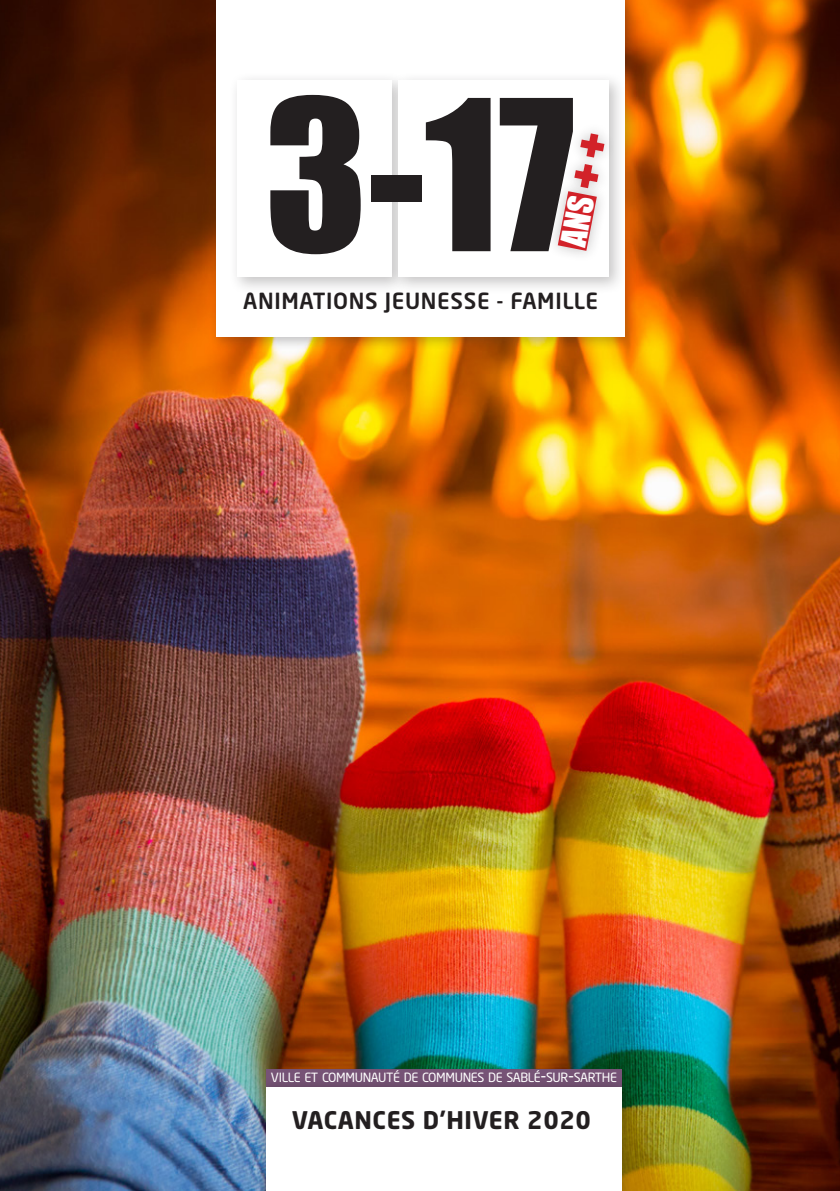
<style>
.page{position:relative;width:840px;height:1191px;background:#fff}
.page>*{position:absolute;margin:0;border:0;box-sizing:border-box;transform-origin:0 0}
.t1{font:193.8px "Impact";color:#231f20}
.t2{font:32.2px "Impact";color:#fff}
.t3{font:700 24px "Neo Sans Std";letter-spacing:.025em;color:#231f20}
.t4{font:500 22px "Neo Sans Std";letter-spacing:.03em;color:#231f20}
.t5{font:12.6px "Neo Sans Std";letter-spacing:-.03em;color:#fff}
.s1{font-size:44px;color:#d22229}
.s2{font-size:18px}
</style>
<div class="page">
<img style="left:0;top:0;width:839px;height:1191px">
<div style="left:266px;top:1069px;width:355px;height:18px;background:#765376"></div>
<div style="left:255px;top:1076px;width:377px;height:115px;background:#231f20;opacity:.3"></div>
<div style="left:266px;top:1087px;width:355px;height:104px;background:#fff"></div>
<div style="left:209px;top:0;width:428px;height:351px;background:#231f20;opacity:.26"></div>
<div style="left:216px;top:0;width:407px;height:337px;background:#fff"></div>
<div style="left:228px;top:72px;width:181px;height:223px;background:#231f20;opacity:.26"></div>
<div style="left:237px;top:80px;width:155px;height:197px;background:#fff"></div>
<div style="left:390px;top:72px;width:236px;height:222px;background:#231f20;opacity:.26"></div>
<div style="left:398px;top:80px;width:210px;height:197px;background:#fff"></div>
<div style="left:545px;top:179px;width:63px;height:83px;background:#231f20;opacity:.27"></div>
<svg style="left:557px;top:191px;width:39px;height:60px;background:#da5f64"></svg>
<div style="left:562px;top:121px;width:54px;height:80px;background:#231f20;opacity:.27"></div>
<h1 class="t1" style="left:264px;top:25px;width:311px">3-17</h1>
<h2 class="t2" style="left:547px;top:241px;width:115px;rotate:-79deg">ANS <span class="s1">+ +</span></h2>
<h3 class="t4" style="left:243px;top:287px;width:356px">ANIMATIONS JEUNESSE - FAMILLE</h3>
<p class="t5" style="left:271px;top:1069px;width:347px">VILLE ET COMMUNAUTÉ DE COMMUNES DE SABLÉ<span class="s2">-</span>SUR<span class="s2">-</span>SARTHE</p>
<h3 class="t3" style="left:291px;top:1104px;width:300px">VACANCES D’HIVER 2020</h3>
</div>
